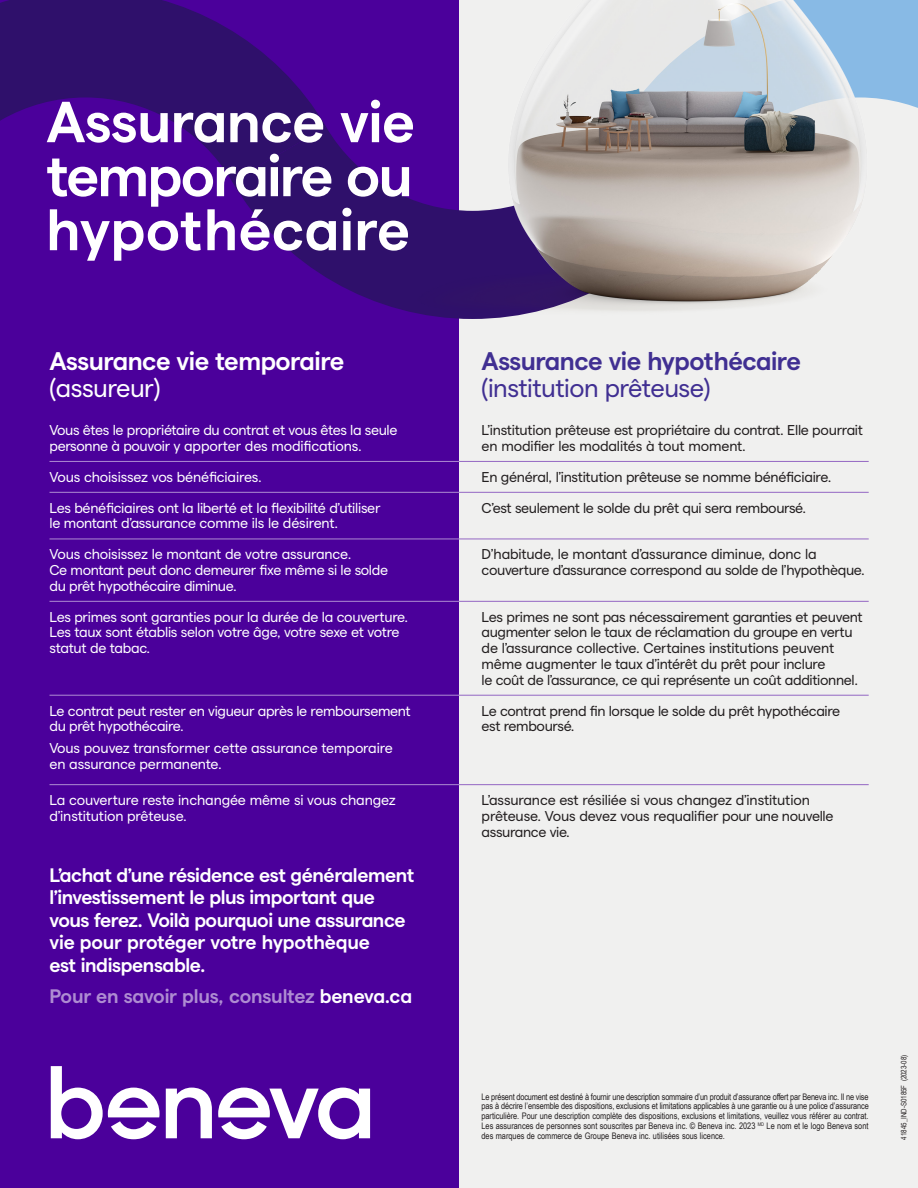
<style>
.page{position:relative;width:918px;height:1188px;background:#f0f0ef}
.page>*{position:absolute;margin:0;border:0;box-sizing:border-box;transform-origin:0 0}
._1-Tit_Rv_38pts{font:700 57.75px/54px "Matter Beneva Semi";letter-spacing:-.01em;color:#fff;text-align:justify}
._2-Stit_Violet_14_5pts{font:700 25.5px/27px "Matter Beneva Semi";letter-spacing:-.02em;color:#402f92}
._2-Stit_Violet_14_5pts-2{font:700 25.5px/27px "Matter Beneva Semi";letter-spacing:-.02em;color:#fff}
._2-Stit_Violet_14_5pts-3{font:700 19.5px/22.5px "Matter Beneva Semi";letter-spacing:-.025em;color:#fff}
._2-Stit_Violet_14_5pts-4{font:700 19.5px "Matter Beneva Semi";letter-spacing:-.01em;color:#ae8cd2}
._3-Txt_courant_noir_9pts{font:14.25px/15.8px "Matter Beneva Regular";letter-spacing:-.02em;color:#231f20}
._3-Txt_courant_noir_9pts-2{font:14.25px/15.8px "Matter Beneva Regular";letter-spacing:-.02em;color:#fff}
._9-Notes_légales_Noir_6_5pts{font:9px/9.8px "Arial Narrow";color:#231f20;text-align:justify}
._9-code_pièce_Violet_5pts{font:7.5px "Arial Narrow";color:#231f20}
.s1{font-family:"Matter Beneva Regular";font-weight:400}
.s2{color:#fff}
</style>
<div class="page">
<div style="left:0;top:0;width:459px;height:1188px;background:#4b009b"></div>
<svg style="left:0;top:0;width:218px;height:161px;fill:#2f106b"></svg>
<svg style="left:218px;top:1088px;width:152px;height:51px"></svg>
<svg style="left:166px;top:1088px;width:46px;height:50px"></svg>
<svg style="left:51px;top:1066px;width:109px;height:73px"></svg>
<hr style="left:459px;top:461px;width:410px;height:1px;background:#9366c3">
<hr style="left:459px;top:492px;width:410px;height:1px;background:#9366c3">
<hr style="left:459px;top:539px;width:410px;height:1px;background:#9366c3">
<hr style="left:459px;top:601px;width:410px;height:1px;background:#9366c3">
<hr style="left:459px;top:695px;width:410px;height:1px;background:#9366c3">
<hr style="left:459px;top:784px;width:410px;height:1px;background:#9366c3">
<hr style="left:50px;top:461px;width:409px;height:1px;background:#ae8cd2">
<hr style="left:50px;top:492px;width:409px;height:1px;background:#ae8cd2">
<hr style="left:50px;top:539px;width:409px;height:1px;background:#ae8cd2">
<hr style="left:50px;top:601px;width:409px;height:1px;background:#ae8cd2">
<hr style="left:50px;top:695px;width:409px;height:1px;background:#ae8cd2">
<hr style="left:50px;top:784px;width:409px;height:1px;background:#ae8cd2">
<img style="left:218px;top:0;width:700px;height:319px">
<p class="_1-Tit_Rv_38pts" style="left:46px;top:90px;width:370px">Assurance vie temporaire ou hypothécaire</p>
<p class="_2-Stit_Violet_14_5pts-2" style="left:50px;top:345px;width:296px">Assurance vie temporaire <span class="s1">(assureur)</span></p>
<p class="_2-Stit_Violet_14_5pts" style="left:482px;top:345px;width:321px">Assurance vie hypothécaire <span class="s1">(institution prêteuse)</span></p>
<p class="_3-Txt_courant_noir_9pts-2" style="left:50px;top:421px;width:350px">Vous êtes le propriétaire du contrat et vous êtes la seule personne à pouvoir y apporter des modifications.</p>
<p class="_3-Txt_courant_noir_9pts" style="left:482px;top:421px;width:383px">L’institution prêteuse est propriétaire du contrat. Elle pourrait en modifier les modalités à tout moment.</p>
<p class="_3-Txt_courant_noir_9pts-2" style="left:50px;top:468px;width:214px">Vous choisissez vos bénéficiaires.</p>
<p class="_3-Txt_courant_noir_9pts" style="left:482px;top:468px;width:351px">En général, l’institution prêteuse se nomme bénéficiaire.</p>
<p class="_3-Txt_courant_noir_9pts-2" style="left:50px;top:499px;width:332px">Les bénéficiaires ont la liberté et la flexibilité d’utiliser le montant d’assurance comme ils le désirent.</p>
<p class="_3-Txt_courant_noir_9pts" style="left:482px;top:499px;width:326px">C’est seulement le solde du prêt qui sera remboursé.</p>
<p class="_3-Txt_courant_noir_9pts-2" style="left:50px;top:545px;width:340px">Vous choisissez le montant de votre assurance.<br>Ce montant peut donc demeurer fixe même si le solde du prêt hypothécaire diminue.</p>
<p class="_3-Txt_courant_noir_9pts" style="left:482px;top:545px;width:385px">D’habitude, le montant d’assurance diminue, donc la couverture d’assurance correspond au solde de l’hypothèque.</p>
<p class="_3-Txt_courant_noir_9pts-2" style="left:50px;top:608px;width:360px">Les primes sont garanties pour la durée de la couverture.<br>Les taux sont établis selon votre âge, votre sexe et votre statut de tabac.</p>
<p class="_3-Txt_courant_noir_9pts" style="left:482px;top:608px;width:383px">Les primes ne sont pas nécessairement garanties et peuvent augmenter selon le taux de réclamation du groupe en vertu de l’assurance collective. Certaines institutions peuvent même augmenter le taux d’intérêt du prêt pour inclure<br>le coût de l’assurance, ce qui représente un coût additionnel.</p>
<p class="_3-Txt_courant_noir_9pts-2" style="left:50px;top:702px;width:363px">Le contrat peut rester en vigueur après le remboursement du prêt hypothécaire.</p>
<p class="_3-Txt_courant_noir_9pts-2" style="left:50px;top:739px;width:345px">Vous pouvez transformer cette assurance temporaire en assurance permanente.</p>
<p class="_3-Txt_courant_noir_9pts" style="left:482px;top:702px;width:360px">Le contrat prend fin lorsque le solde du prêt hypothécaire est remboursé.</p>
<p class="_3-Txt_courant_noir_9pts-2" style="left:50px;top:791px;width:348px">La couverture reste inchangée même si vous changez d’institution prêteuse.</p>
<p class="_3-Txt_courant_noir_9pts" style="left:482px;top:791px;width:353px">L’assurance est résiliée si vous changez d’institution prêteuse. Vous devez vous requalifier pour une nouvelle assurance vie.</p>
<p class="_2-Stit_Violet_14_5pts-3" style="left:50px;top:862px;width:366px">L’achat d’une résidence est généralement l’investissement le plus important que vous ferez. Voilà pourquoi une assurance vie pour protéger votre hypothèque<br>est indispensable.</p>
<p class="_2-Stit_Violet_14_5pts-4" style="left:50px;top:982px;width:364px">Pour en savoir plus, consultez <span class="s2">beneva.ca</span></p>
<p class="_9-Notes_légales_Noir_6_5pts" style="left:482px;top:1091px;width:389px">Le présent document est destiné à fournir une description sommaire d’un produit d’assurance offert par Beneva inc. Il ne vise pas à décrire l’ensemble des dispositions, exclusions et limitations applicables à une garantie ou à une police d’assurance particulière. Pour une description complète des dispositions, exclusions et limitations, veuillez vous référer au contrat.<br>Les assurances de personnes sont souscrites par Beneva inc. © Beneva inc. 2023 <sup>MD</sup> Le nom et le logo Beneva sont des marques de commerce de Groupe Beneva inc. utilisées sous licence.</p>
<p class="_9-code_pièce_Violet_5pts" style="left:898px;top:1140px;width:86px;rotate:-90deg">41845_IND-S0185F (2023-08)</p>
</div>
